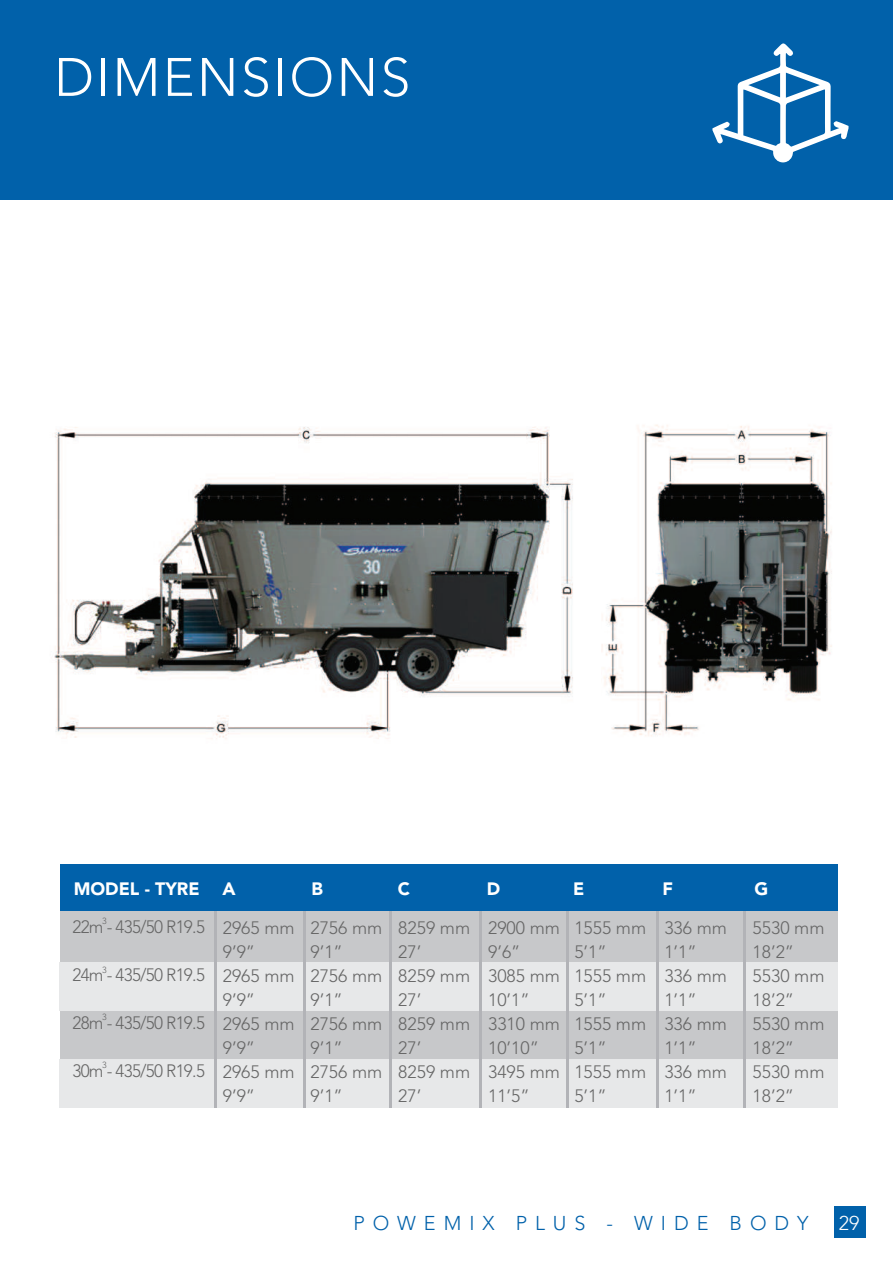
<style>
.page{position:relative;width:893px;height:1263px;background:#fff}
.page>*{position:absolute;margin:0;border:0;box-sizing:border-box;transform-origin:0 0}
.t1{font:300 53.55px "Avenir";letter-spacing:.045em;color:#fff}
.t2{font:300 19.8px "Avenir";letter-spacing:.4em;color:#0161aa}
.t3{font:300 19.8px "Avenir";color:#fff}
.t4{font:300 17.85px "Avenir";color:#666}
.t5{font:300 17.85px "Avenir";letter-spacing:-.04em;color:#666;scale:.96 1}
.t6{font:900 17.85px "Avenir";color:#fff}
.t7{font:300 8.85px "Avenir";color:#666}
</style>
<div class="page">
<img style="left:602px;top:424px;width:230px;height:312px">
<img style="left:54px;top:427px;width:519px;height:312px">
<div style="left:0;top:0;width:893px;height:199px;background:#0161aa"></div>
<svg style="left:712px;top:43px;width:136px;height:119px"></svg>
<div style="left:773px;top:143px;width:20px;height:19px;background:#fff;border-radius:50%"></div>
<div style="left:834px;top:1206px;width:32px;height:32px;background:#0161aa"></div>
<div style="left:60px;top:868px;width:778px;height:235px;background:#c7c8ca"></div>
<div style="left:59px;top:962px;width:779px;height:49px;background:#e7e8e9"></div>
<div style="left:59px;top:1059px;width:779px;height:49px;background:#e7e8e9"></div>
<hr style="left:303px;top:866px;width:2px;height:242px;background:#b2b3b7">
<hr style="left:214px;top:866px;width:3px;height:242px;background:#b2b3b7">
<hr style="left:390px;top:866px;width:2px;height:242px;background:#b2b3b7">
<hr style="left:479px;top:866px;width:3px;height:242px;background:#b2b3b7">
<hr style="left:566px;top:866px;width:3px;height:242px;background:#b2b3b7">
<hr style="left:656px;top:866px;width:3px;height:242px;background:#b2b3b7">
<hr style="left:743px;top:866px;width:3px;height:242px;background:#b2b3b7">
<div style="left:60px;top:864px;width:778px;height:46px;background:#0161aa"></div>
<h1 class="t1" style="left:54px;top:46px;width:358px">DIMENSIONS</h1>
<p class="t6" style="left:74px;top:874px;width:127px">MODEL - TYRE</p>
<p class="t6" style="left:222px;top:874px;width:15px">A</p>
<p class="t6" style="left:312px;top:874px;width:13px">B</p>
<p class="t6" style="left:398px;top:874px;width:14px">C</p>
<p class="t6" style="left:487px;top:874px;width:15px">D</p>
<p class="t6" style="left:573px;top:874px;width:13px">E</p>
<p class="t6" style="left:662px;top:874px;width:12px">F</p>
<p class="t6" style="left:754px;top:874px;width:15px">G</p>
<p class="t7" style="left:102px;top:916px;width:6px">3</p>
<p class="t5" style="left:72px;top:917px;width:140px">22m - 435/50 R19.5</p>
<p class="t5" style="left:72px;top:965px;width:140px">24m - 435/50 R19.5</p>
<p class="t5" style="left:72px;top:1013px;width:140px">28m - 435/50 R19.5</p>
<p class="t5" style="left:72px;top:1061px;width:140px">30m - 435/50 R19.5</p>
<p class="t7" style="left:102px;top:964px;width:6px">3</p>
<p class="t7" style="left:102px;top:1012px;width:6px">3</p>
<p class="t7" style="left:102px;top:1059px;width:6px">3</p>
<p class="t4" style="left:223px;top:917px;width:506px">2965 mm 2756 mm 8259 mm 2900 mm 1555 mm 336 mm</p>
<p class="t4" style="left:753px;top:917px;width:73px">5530 mm</p>
<p class="t4" style="left:223px;top:941px;width:34px">9’9”</p>
<p class="t4" style="left:310px;top:941px;width:34px">9’1”</p>
<p class="t4" style="left:398px;top:941px;width:25px">27’</p>
<p class="t4" style="left:488px;top:941px;width:34px">9’6”</p>
<p class="t4" style="left:574px;top:941px;width:34px">5’1”</p>
<p class="t4" style="left:664px;top:941px;width:34px">1’1”</p>
<p class="t4" style="left:753px;top:941px;width:43px">18’2”</p>
<p class="t4" style="left:223px;top:965px;width:506px">2965 mm 2756 mm 8259 mm 3085 mm 1555 mm 336 mm</p>
<p class="t4" style="left:753px;top:965px;width:73px">5530 mm</p>
<p class="t4" style="left:223px;top:989px;width:34px">9’9”</p>
<p class="t4" style="left:310px;top:989px;width:34px">9’1”</p>
<p class="t4" style="left:398px;top:989px;width:25px">27’</p>
<p class="t4" style="left:488px;top:989px;width:43px">10’1”</p>
<p class="t4" style="left:574px;top:989px;width:34px">5’1”</p>
<p class="t4" style="left:664px;top:989px;width:34px">1’1”</p>
<p class="t4" style="left:753px;top:989px;width:43px">18’2”</p>
<p class="t4" style="left:223px;top:1013px;width:506px">2965 mm 2756 mm 8259 mm 3310 mm 1555 mm 336 mm</p>
<p class="t4" style="left:753px;top:1013px;width:73px">5530 mm</p>
<p class="t4" style="left:223px;top:1037px;width:34px">9’9”</p>
<p class="t4" style="left:310px;top:1037px;width:34px">9’1”</p>
<p class="t4" style="left:398px;top:1037px;width:25px">27’</p>
<p class="t4" style="left:488px;top:1037px;width:52px">10’10”</p>
<p class="t4" style="left:574px;top:1037px;width:34px">5’1”</p>
<p class="t4" style="left:664px;top:1037px;width:34px">1’1”</p>
<p class="t4" style="left:753px;top:1037px;width:43px">18’2”</p>
<p class="t4" style="left:223px;top:1061px;width:506px">2965 mm 2756 mm 8259 mm 3495 mm 1555 mm 336 mm</p>
<p class="t4" style="left:753px;top:1061px;width:73px">5530 mm</p>
<p class="t4" style="left:223px;top:1085px;width:34px">9’9”</p>
<p class="t4" style="left:310px;top:1085px;width:34px">9’1”</p>
<p class="t4" style="left:398px;top:1085px;width:25px">27’</p>
<p class="t4" style="left:488px;top:1085px;width:43px">11’5”</p>
<p class="t4" style="left:574px;top:1085px;width:34px">5’1”</p>
<p class="t4" style="left:664px;top:1085px;width:34px">1’1”</p>
<p class="t4" style="left:753px;top:1085px;width:43px">18’2”</p>
<p class="t2" style="left:353px;top:1211px;width:457px">POWEMIX PLUS - WIDE BODY</p>
<p class="t3" style="left:839px;top:1211px;width:22px">29</p>
</div>
